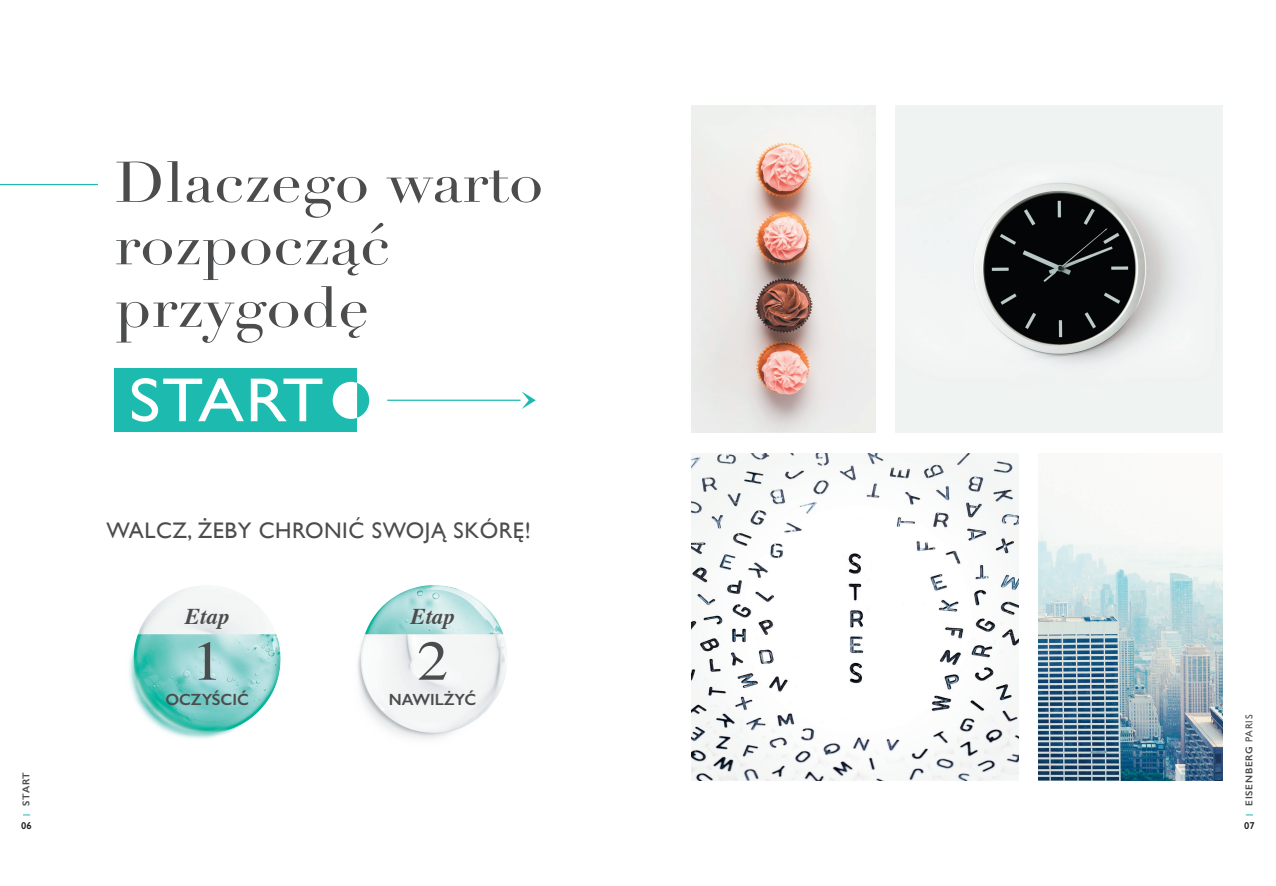
<style>
.page{position:relative;width:1276px;height:886px;background:#fff}
.page>*{position:absolute;margin:0;border:0;box-sizing:border-box;transform-origin:0 0}
.t1{font:56.25px/62.5px "Didot";color:#4b4c4d;scale:1.11 1}
.t2{font:56.25px "Times";color:#4b4c4d;scale:1.11 1}
.t3{font:22.5px "Gill Sans";letter-spacing:.025em;color:#4b4c4d}
.t4{font:italic 700 22.5px "Times";color:#4b4c4d}
.t5{font:600 16.25px "Gill Sans";color:#4b4c4d}
.t6{font:600 10px "Gill Sans";letter-spacing:.075em;color:#4b4c4d}
.t7{font:600 10px "Gill Sans";color:#231f20}
.s1{font-weight:400}
</style>
<div class="page">
<img style="left:1039px;top:508px;width:183px;height:273px">
<img style="left:692px;top:454px;width:326px;height:327px">
<img style="left:691px;top:105px;width:184px;height:327px">
<img style="left:896px;top:105px;width:326px;height:327px">
<img style="left:129px;top:586px;width:152px;height:153px">
<img style="left:357px;top:585px;width:150px;height:154px">
<hr style="left:0;top:184px;width:98px;height:1px;background:#1dbbaf">
<div style="left:115px;top:368px;width:242px;height:64px;background:#1dbbaf"></div>
<svg style="left:132px;top:378px;width:112px;height:44px"></svg>
<svg style="left:251px;top:378px;width:71px;height:43px"></svg>
<div style="left:333px;top:382px;width:36px;height:37px;background:#fff;border-radius:50%"></div>
<svg style="left:357px;top:383px;width:12px;height:35px"></svg>
<hr style="left:387px;top:400px;width:133px;height:1px;background:#1dbbaf">
<svg style="left:522px;top:391px;width:14px;height:18px"></svg>
<p class="t6" style="left:20px;top:806px;width:35px;rotate:-90deg">START</p>
<p class="t7" style="left:21px;top:820px;width:12px">06</p>
<p class="t1" style="left:115px;top:152px;width:388px">Dlaczego warto rozpocząć przygodę</p>
<p class="t3" style="left:107px;top:517px;width:426px">WALCZ, ŻEBY CHRONIĆ SWOJĄ SKÓRĘ!</p>
<p class="t4" style="left:185px;top:596px;width:45px">Etap</p>
<p class="t4" style="left:411px;top:596px;width:45px">Etap</p>
<p class="t2" style="left:191px;top:608px;width:30px">1</p>
<p class="t2" style="left:417px;top:608px;width:30px">2</p>
<p class="t5" style="left:165px;top:689px;width:85px">OCZYŚCIĆ</p>
<p class="t5" style="left:389px;top:689px;width:89px">NAWILŻYĆ</p>
<p class="t6" style="left:1243px;top:806px;width:92px;rotate:-90deg">EISENBERG <span class="s1">PARIS</span></p>
<p class="t7" style="left:1244px;top:820px;width:12px">07</p>
</div>
